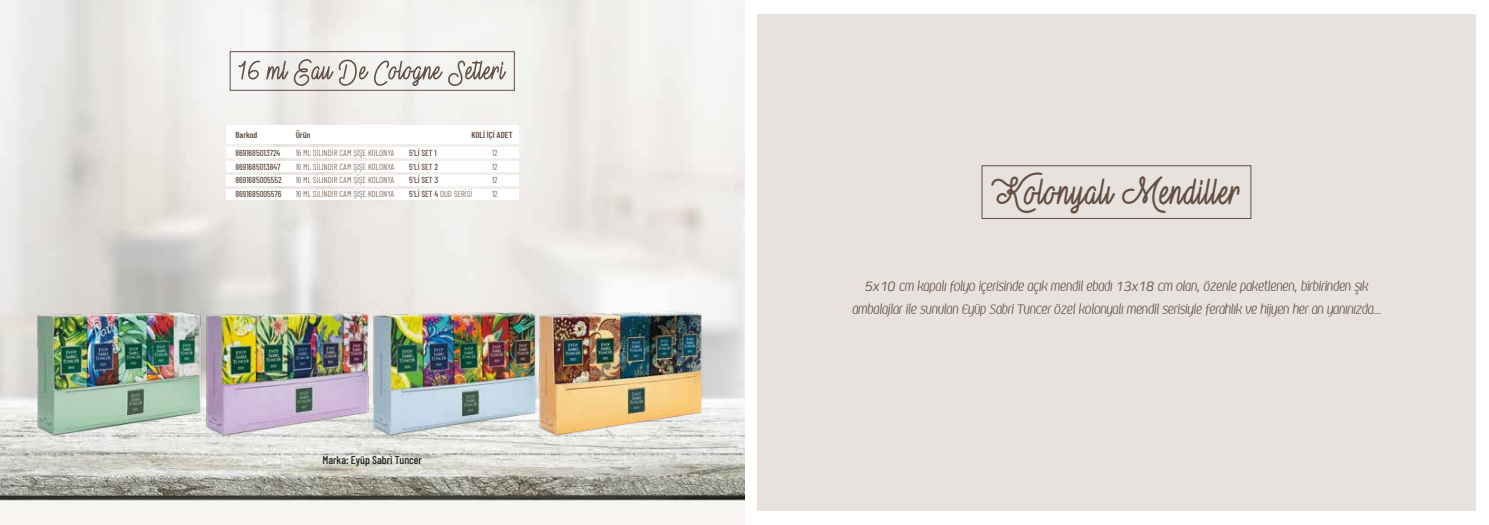
<style>
.page{position:relative;width:1489px;height:525px;background:#fff}
.page>*{position:absolute;margin:0;border:0;box-sizing:border-box;transform-origin:0 0}
.t1{font:35.75px "Vampire Kiss Demo";letter-spacing:.02em;color:#634e42}
.t2{font:italic 300 12.5px/22.5px "Kandira PERSONAL";color:#634e42;text-align:center}
.t3{font:500 11.25px "Ashley";color:#1d1d1b}
.t4{font:300 8.75px "Ashley";color:#634e42}
.t5{font:500 8.75px "Ashley";color:#634e42}
.t6{font:600 8.75px "Ashley";color:#634e42}
.s1{font-weight:500}
.s2{font-family:"Kiro";font-size:15px}
</style>
<div class="page">
<div style="left:757px;top:14px;width:718px;height:496px;background:#e8e2de"></div>
<div style="left:981px;top:165px;width:270px;height:54px;border:1px solid #634e42"></div>
<img style="left:0;top:0;width:744px;height:524px">
<div style="left:226px;top:125px;width:292px;height:19px;background:#fff"></div>
<div style="left:226px;top:147px;width:292px;height:11px;background:#fff"></div>
<div style="left:226px;top:161px;width:292px;height:10px;background:#fff"></div>
<div style="left:226px;top:175px;width:292px;height:11px;background:#fff"></div>
<div style="left:226px;top:189px;width:292px;height:11px;background:#fff"></div>
<div style="left:230px;top:51px;width:284px;height:40px;border:1px solid #634e42"></div>
<svg style="left:238px;top:60px;width:22px;height:19px"></svg>
<svg style="left:266px;top:59px;width:102px;height:27px;background:#d1cdc7"></svg>
<svg style="left:448px;top:60px;width:58px;height:26px"></svg>
<svg style="left:374px;top:60px;width:68px;height:26px"></svg>
<img style="left:14px;top:283px;width:168px;height:178px">
<img style="left:182px;top:283px;width:167px;height:178px">
<img style="left:349px;top:283px;width:167px;height:178px">
<img style="left:516px;top:283px;width:229px;height:178px">
<p class="t6" style="left:235px;top:130px;width:23px">Barkod</p>
<p class="t6" style="left:296px;top:130px;width:16px">Ürün</p>
<p class="t6" style="left:471px;top:130px;width:43px">KOLİ İÇİ ADET</p>
<p class="t5" style="left:235px;top:147px;width:46px">8691685013724</p>
<p class="t4" style="left:296px;top:147px;width:100px">16 ML SİLİNDİR CAM ŞİŞE KOLONYA</p>
<p class="t5" style="left:409px;top:147px;width:29px">5’Lİ SET 1</p>
<p class="t4" style="left:492px;top:147px;width:7px">12</p>
<p class="t5" style="left:235px;top:161px;width:46px">8691685013847</p>
<p class="t4" style="left:296px;top:161px;width:100px">16 ML SİLİNDİR CAM ŞİŞE KOLONYA</p>
<p class="t5" style="left:409px;top:161px;width:30px">5’Lİ SET 2</p>
<p class="t4" style="left:492px;top:161px;width:7px">12</p>
<p class="t5" style="left:235px;top:175px;width:48px">8691685005552</p>
<p class="t4" style="left:296px;top:175px;width:100px">16 ML SİLİNDİR CAM ŞİŞE KOLONYA</p>
<p class="t5" style="left:409px;top:175px;width:31px">5’Lİ SET 3</p>
<p class="t4" style="left:492px;top:175px;width:7px">12</p>
<p class="t5" style="left:235px;top:188px;width:47px">8691685005576</p>
<p class="t4" style="left:296px;top:188px;width:100px">16 ML SİLİNDİR CAM ŞİŞE KOLONYA</p>
<p class="t4" style="left:409px;top:188px;width:65px"><span class="s1">5’Lİ SET 4</span> OUD SERİSİ</p>
<p class="t4" style="left:492px;top:188px;width:7px">12</p>
<p class="t3" style="left:322px;top:453px;width:101px">Marka: Eyüp Sabri Tuncer</p>
<h1 class="t1" style="left:991px;top:171px;width:250px">Kolonyalı Mendiller</h1>
<p class="t2" style="left:852px;top:275px;width:530px"><span class="s2">5x10</span> cm kapalı folyo içerisinde açık mendil ebadı <span class="s2">13x18</span> cm olan, özenle paketlenen, birbirinden şık ambalajlar ile sunulan Eyüp Sabri Tuncer özel kolonyalı mendil serisiyle ferahlık ve hijyen her an yanınızda…</p>
</div>
